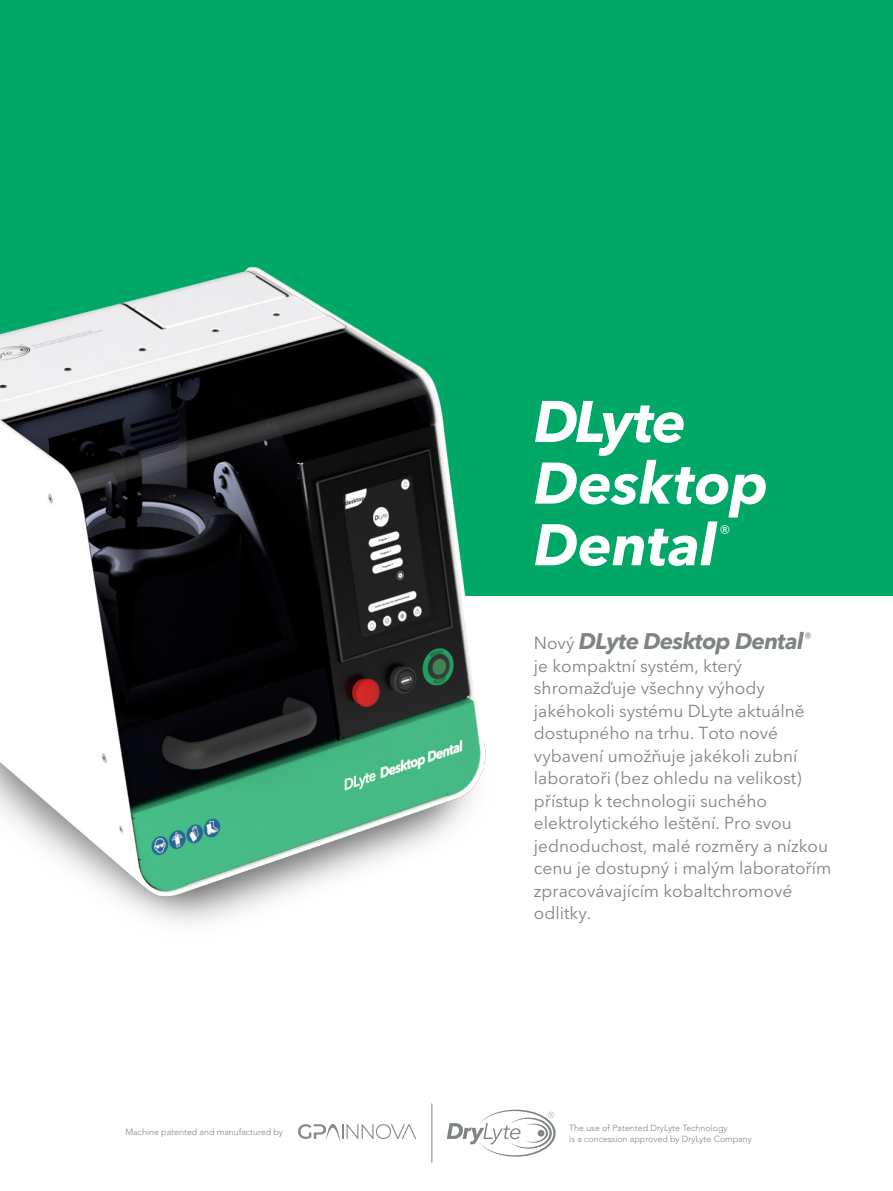
<style>
.page{position:relative;width:893px;height:1191px;background:#fff}
.page>*{position:absolute;margin:0;border:0;box-sizing:border-box;transform-origin:0 0}
.t1{font:italic 700 57.9px/61.7px "Avenir Next LT Pro";letter-spacing:-.005em;color:#fff}
.t2{font:italic 700 22.65px "Avenir Next";letter-spacing:-.03em;color:#7d8482}
.t3{font:italic 19.2px "Avenir Next LT Pro";color:#fff}
.t4{font:17.25px/22.5px "Avenir Next LT Pro";color:#7f8485}
.t5{font:300 8.85px "Avenir LT Std";color:#7f8586}
.s1{font-family:"Avenir Next LT Pro";font-weight:400;font-style:normal;font-size:17.25px;color:#7f8485}
</style>
<div class="page">
<div style="left:0;top:0;width:893px;height:595px;background:#00a767"></div>
<hr style="left:432px;top:1103px;width:1px;height:59px;background:#7f8586">
<svg style="left:447px;top:1109px;width:109px;height:47px"></svg>
<img style="left:0;top:266px;width:550px;height:657px">
<svg style="left:298px;top:1124px;width:118px;height:18px"></svg>
<p class="t1" style="left:534px;top:390px;width:236px">DLyte<br>Desktop<br>Dental</p>
<p class="t3" style="left:719px;top:521px;width:13px">®</p>
<p class="t2" style="left:534px;top:622px;width:280px"><span class="s1">Nový</span> DLyte Desktop Dental<sup>®</sup></p>
<p class="t4" style="left:534px;top:654px;width:299px">je kompaktní systém, který shromažďuje všechny výhody jakéhokoli systému DLyte aktuálně dostupného na trhu. Toto nové vybavení umožňuje jakékoli zubní laboratoři (bez ohledu na velikost) přístup k technologii suchého elektrolytického leštění. Pro svou jednoduchost, malé rozměry a nízkou cenu je dostupný i malým laboratořím zpracovávajícím kobaltchromové odlitky.</p>
<p class="t5" style="left:125px;top:1126px;width:159px">Machine patented and manufactured by</p>
<p class="t5" style="left:569px;top:1123px;width:160px">The use of Patented DryLyte Technology</p>
<p class="t5" style="left:569px;top:1133px;width:184px">is a concession approved by DryLyte Company</p>
</div>
